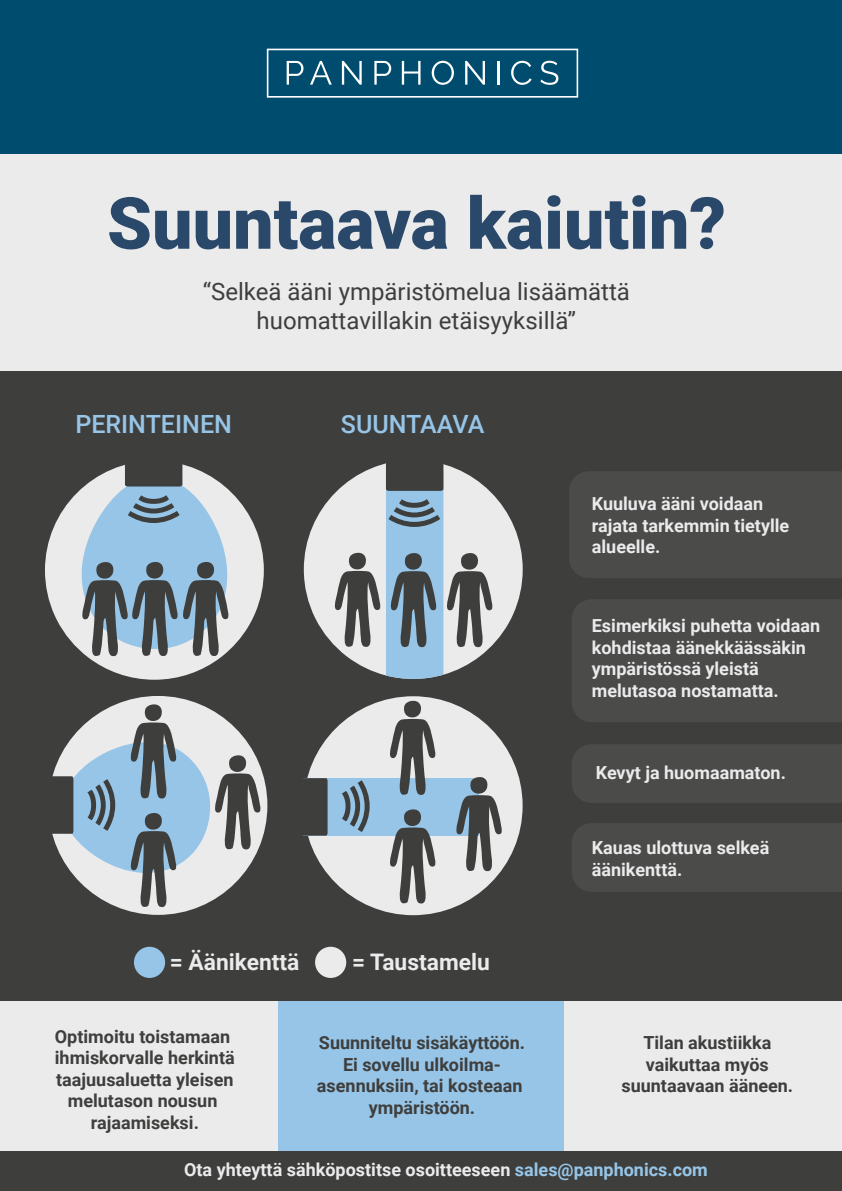
<style>
.page{position:relative;width:842px;height:1191px;background:#fff}
.page>*{position:absolute;margin:0;border:0;box-sizing:border-box;transform-origin:0 0}
.t1{font:900 71.9px "Roboto";color:#2a496a}
.t2{font:500 25.1px "Roboto";color:#97c5e7}
.t3{font:24px/28.8px "Roboto";color:#3e3e3d;text-align:center}
.t4{font:700 22.8px "Roboto";color:#ebebec}
.t5{font:700 18px/21.6px "Roboto";color:#ebebec}
.t6{font:700 18px/21.6px "Roboto";color:#3e3e3d;text-align:center}
.s1{color:#97c6e8}
</style>
<div class="page">
<div style="left:0;top:962px;width:279px;height:229px;background:#ebebec"></div>
<div style="left:279px;top:962px;width:286px;height:229px;background:#97c5e7"></div>
<div style="left:564px;top:962px;width:278px;height:229px;background:#ebebec"></div>
<div style="left:0;top:0;width:842px;height:1000px;background:#3e3e3d"></div>
<div style="left:0;top:138px;width:842px;height:232px;background:#ebebec"></div>
<div style="left:0;top:0;width:842px;height:153px;background:#004c6e"></div>
<svg style="left:304px;top:494px;width:219px;height:151px;fill:#ebebec"></svg>
<svg style="left:332px;top:463px;width:161px;height:216px"></svg>
<div style="left:304px;top:696px;width:219px;height:219px;background:#ebebec;border-radius:50%"></div>
<div style="left:304px;top:778px;width:175px;height:57px;background:#97c5e7"></div>
<svg style="left:303px;top:778px;width:25px;height:57px"></svg>
<svg style="left:453px;top:777px;width:50px;height:98px"></svg>
<svg style="left:342px;top:780px;width:28px;height:52px"></svg>
<svg style="left:45px;top:491px;width:219px;height:188px;fill:#ebebec"></svg>
<div style="left:134px;top:946px;width:31px;height:32px;background:#97c5e7;border-radius:50%"></div>
<div style="left:315px;top:946px;width:31px;height:32px;background:#ebebec;border-radius:50%"></div>
<svg style="left:79px;top:464px;width:163px;height:196px"></svg>
<svg style="left:52px;top:702px;width:209px;height:209px"></svg>
<svg style="left:387px;top:809px;width:49px;height:95px"></svg>
<svg style="left:387px;top:699px;width:49px;height:96px"></svg>
<svg style="left:267px;top:49px;width:311px;height:49px"></svg>
<div style="left:572px;top:745px;width:270px;height:58px;background:#4b4b4a"></div>
<div style="left:572px;top:823px;width:270px;height:69px;background:#4b4b4a"></div>
<div style="left:569px;top:472px;width:273px;height:106px;background:#4b4b4a"></div>
<div style="left:572px;top:600px;width:270px;height:122px;background:#4b4b4a"></div>
<div style="left:0;top:1151px;width:842px;height:40px;background:#3e3e3d"></div>
<h1 class="t1" style="left:107px;top:173px;width:620px">Suuntaava kaiutin?</h1>
<h3 class="t3" style="left:203px;top:276px;width:429px">“Selkeä ääni ympäristömelua lisäämättä huomattavillakin etäisyyksillä”</h3>
<h2 class="t2" style="left:75px;top:406px;width:158px">PERINTEINEN</h2>
<h2 class="t2" style="left:341px;top:406px;width:145px">SUUNTAAVA</h2>
<p class="t4" style="left:170px;top:946px;width:131px">= Äänikenttä</p>
<p class="t4" style="left:352px;top:946px;width:139px">= Taustamelu</p>
<p class="t6" style="left:55px;top:1024px;width:181px">Optimoitu toistamaan ihmiskorvalle herkintä taajuusaluetta yleisen melutason nousun rajaamiseksi.</p>
<p class="t6" style="left:317px;top:1031px;width:209px">Suunniteltu sisäkäyttöön.<br>Ei sovellu ulkoilma&shy;asennuksiin, tai kosteaan ympäristöön.</p>
<p class="t5" style="left:592px;top:492px;width:199px">Kuuluva ääni voidaan rajata tarkemmin tietylle alueelle.</p>
<p class="t5" style="left:592px;top:614px;width:230px">Esimerkiksi puhetta voidaan kohdistaa äänekkäässäkin ympäristössä yleistä melutasoa nostamatta.</p>
<p class="t5" style="left:596px;top:761px;width:192px">Kevyt ja huomaamaton.</p>
<p class="t5" style="left:592px;top:836px;width:179px">Kauas ulottuva selkeä äänikenttä.</p>
<p class="t6" style="left:621px;top:1031px;width:173px">Tilan akustiikka vaikuttaa myös suuntaavaan ääneen.</p>
<p class="t5" style="left:184px;top:1158px;width:525px">Ota yhteyttä sähköpostitse osoitteeseen <span class="s1">sales@panphonics.com</span></p>
</div>
